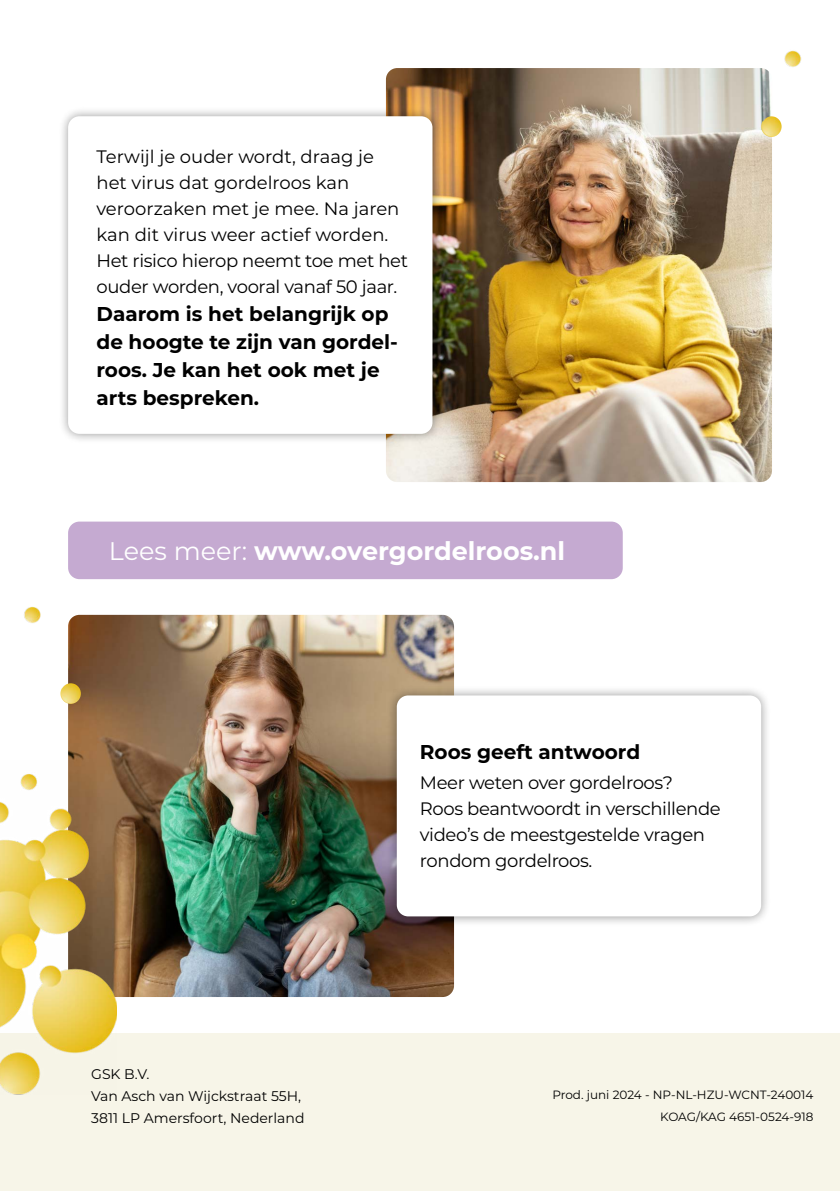
<style>
.page{position:relative;width:840px;height:1191px;background:#fff}
.page>*{position:absolute;margin:0;border:0;box-sizing:border-box;transform-origin:0 0}
.t1{font:700 25.4px "Montserrat";color:#fff}
.t2{font:700 20px/28px "Montserrat";color:#000}
.t3{font:18px/26px "Montserrat";color:#000}
.t4{font:18px/26px "Montserrat";letter-spacing:-.02em;color:#000}
.t5{font:14px/22px "Montserrat";color:#000}
.t6{font:12px/22px "Montserrat";color:#000;text-align:right}
.s1{font-weight:400}
</style>
<div class="page">
<div style="left:0;top:1033px;width:839px;height:158px;background:#f7f5e8"></div>
<img style="left:68px;top:615px;width:386px;height:382px">
<img style="left:386px;top:68px;width:385px;height:414px">
<div style="left:386px;top:685px;width:384px;height:242px;background:#000;opacity:.4"></div>
<div style="left:396px;top:695px;width:364px;height:221px;background:#fff;border-radius:11px"></div>
<img style="left:0;top:760px;width:116px;height:334px">
<div style="left:58px;top:106px;width:384px;height:338px;background:#000;opacity:.4"></div>
<div style="left:68px;top:116px;width:364px;height:318px;background:#fff;border-radius:11px"></div>
<div style="left:68px;top:521px;width:554px;height:58px;background:#c5aad1;border-radius:11px"></div>
<img style="left:23px;top:605px;width:19px;height:19px;border-radius:10px">
<img style="left:782px;top:49px;width:19px;height:19px;border-radius:10px">
<img style="left:60px;top:683px;width:21px;height:21px;border-radius:10px">
<img style="left:760px;top:116px;width:21px;height:21px;border-radius:10px">
<p class="t3" style="left:96px;top:143px;width:313px">Terwijl je ouder wordt, draag je het virus dat gordelroos kan veroorzaken met je mee. Na jaren kan dit virus weer actief worden.<br>Het risico hierop neemt toe met het ouder worden, vooral vanaf 50 jaar.</p>
<p class="t2" style="left:96px;top:299px;width:303px">Daarom is het belangrijk op de hoogte te zijn van gordel&shy;roos. Je kan het ook met je arts bespreken.</p>
<h1 class="t1" style="left:109px;top:532px;width:457px"><span class="s1">Lees meer:</span> www.overgordelroos.nl</h1>
<p class="t2" style="left:419px;top:737px;width:222px">Roos geeft antwoord</p>
<p class="t5" style="left:91px;top:1062px;width:215px">GSK B.V.<br>Van Asch van Wijckstraat 55H,<br>3811 LP Amersfoort, Nederland</p>
<p class="t4" style="left:419px;top:768px;width:302px">Meer weten over gordelroos?<br>Roos beantwoordt in verschillende video’s de meestgestelde vragen rondom gordelroos.</p>
<p class="t6" style="left:552px;top:1083px;width:262px">Prod. juni 2024 - NP-NL-HZU-WCNT-240014<br>KOAG/KAG 4651-0524-918</p>
</div>
